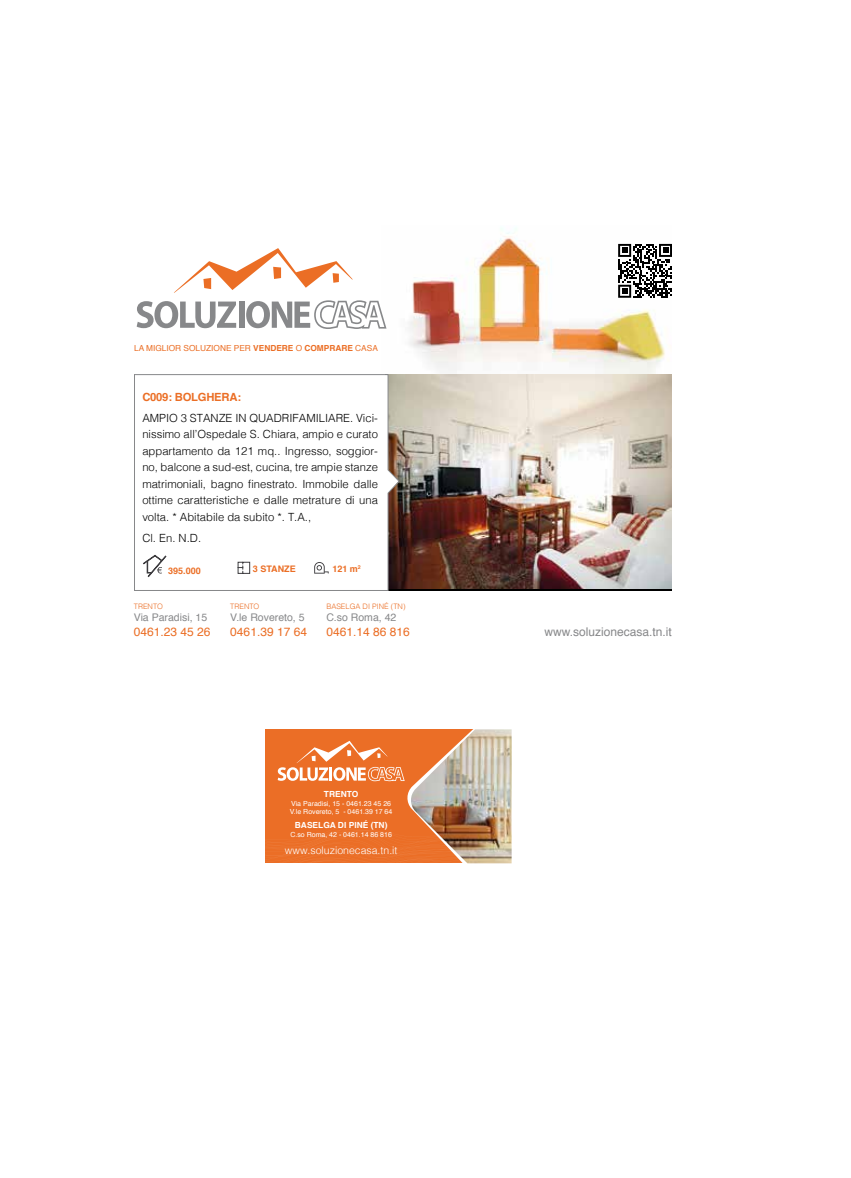
<style>
.page{position:relative;width:851px;height:1178px;background:#fff}
.page>*{position:absolute;margin:0;border:0;box-sizing:border-box;transform-origin:0 0}
.t1{font:12px "Helvetica";color:#eb6e25}
.t2{font:12px "Helvetica";color:#87888a}
.t3{font:300 11.25px/16.5px "Helvetica";color:#000;text-align:justify}
.t4{font:700 11.25px "Helvetica";letter-spacing:-.02em;color:#eb6e25}
.t5{font:10.5px "Helvetica";color:#87888a}
.t6{font:300 10.5px "Helvetica";color:#fff}
.t7{font:700 9px "Helvetica";color:#eb6e25}
.t8{font:700 8.4px "Helvetica";color:#fff}
.t9{font:8.25px "Helvetica";color:#eb6e25}
.t10{font:300 7.5px "Helvetica";color:#eb6e25}
.t11{font:7.05px/8.4px "Helvetica";color:#fff}
.s1{font-weight:700}
</style>
<div class="page">
<img style="left:265px;top:729px;width:246px;height:134px">
<img style="left:386px;top:228px;width:286px;height:146px">
<img style="left:400px;top:374px;width:272px;height:215px">
<svg style="left:134px;top:374px;width:266px;height:217px"></svg>
<svg style="left:174px;top:248px;width:179px;height:45px"></svg>
<svg style="left:137px;top:301px;width:99px;height:27px"></svg>
<div style="left:239px;top:301px;width:5px;height:27px;background:#87888a"></div>
<svg style="left:246px;top:300px;width:140px;height:29px"></svg>
<svg style="left:618px;top:244px;width:54px;height:54px"></svg>
<svg style="left:314px;top:562px;width:15px;height:11px"></svg>
<svg style="left:237px;top:561px;width:13px;height:13px"></svg>
<svg style="left:143px;top:555px;width:23px;height:22px"></svg>
<p class="t9" style="left:134px;top:342px;width:245px">LA MIGLIOR SOLUZIONE PER <span class="s1">VENDERE</span> O <span class="s1">COMPRARE</span> CASA</p>
<p class="t4" style="left:142px;top:388px;width:100px">C009: BOLGHERA:</p>
<p class="t3" style="left:142px;top:409px;width:237px">AMPIO 3 STANZE IN QUADRIFAMILIARE. Vici&shy;nissimo all’Ospedale S. Chiara, ampio e curato appartamento da 121 mq.. Ingresso, soggior&shy;no, balcone a sud-est, cucina, tre ampie stanze matrimoniali, bagno finestrato. Immobile dalle ottime caratteristiche e dalle metrature di una volta. * Abitabile da subito *. T.A.,</p>
<p class="t3" style="left:142px;top:528px;width:60px">Cl. En. N.D.</p>
<p class="t7" style="left:168px;top:563px;width:34px">395.000</p>
<p class="t7" style="left:332px;top:562px;width:30px">121 m<sup>2</sup></p>
<p class="t7" style="left:253px;top:562px;width:44px">3 STANZE</p>
<p class="t10" style="left:134px;top:600px;width:31px">TRENTO</p>
<p class="t5" style="left:134px;top:609px;width:75px">Via Paradisi, 15</p>
<p class="t1" style="left:134px;top:622px;width:78px">0461.23 45 26</p>
<p class="t10" style="left:230px;top:600px;width:31px">TRENTO</p>
<p class="t5" style="left:230px;top:609px;width:76px">V.le Rovereto, 5</p>
<p class="t1" style="left:230px;top:622px;width:78px">0461.39 17 64</p>
<p class="t10" style="left:326px;top:600px;width:81px">BASELGA DI PINÉ (TN)</p>
<p class="t5" style="left:326px;top:609px;width:72px">C.so Roma, 42</p>
<p class="t1" style="left:326px;top:622px;width:85px">0461.14 86 816</p>
<p class="t8" style="left:324px;top:787px;width:36px">TRENTO</p>
<p class="t11" style="left:290px;top:799px;width:104px">Via Paradisi, 15 - 0461.23 45 26<br>V.le Rovereto, 5 - 0461.39 17 64</p>
<p class="t8" style="left:295px;top:818px;width:94px">BASELGA DI PINÉ (TN)</p>
<p class="t11" style="left:290px;top:830px;width:103px">C.so Roma, 42 - 0461.14 86 816</p>
<p class="t6" style="left:285px;top:841px;width:114px">www.soluzionecasa.tn.it</p>
<p class="t2" style="left:544px;top:622px;width:129px">www.soluzionecasa.tn.it</p>
</div>
